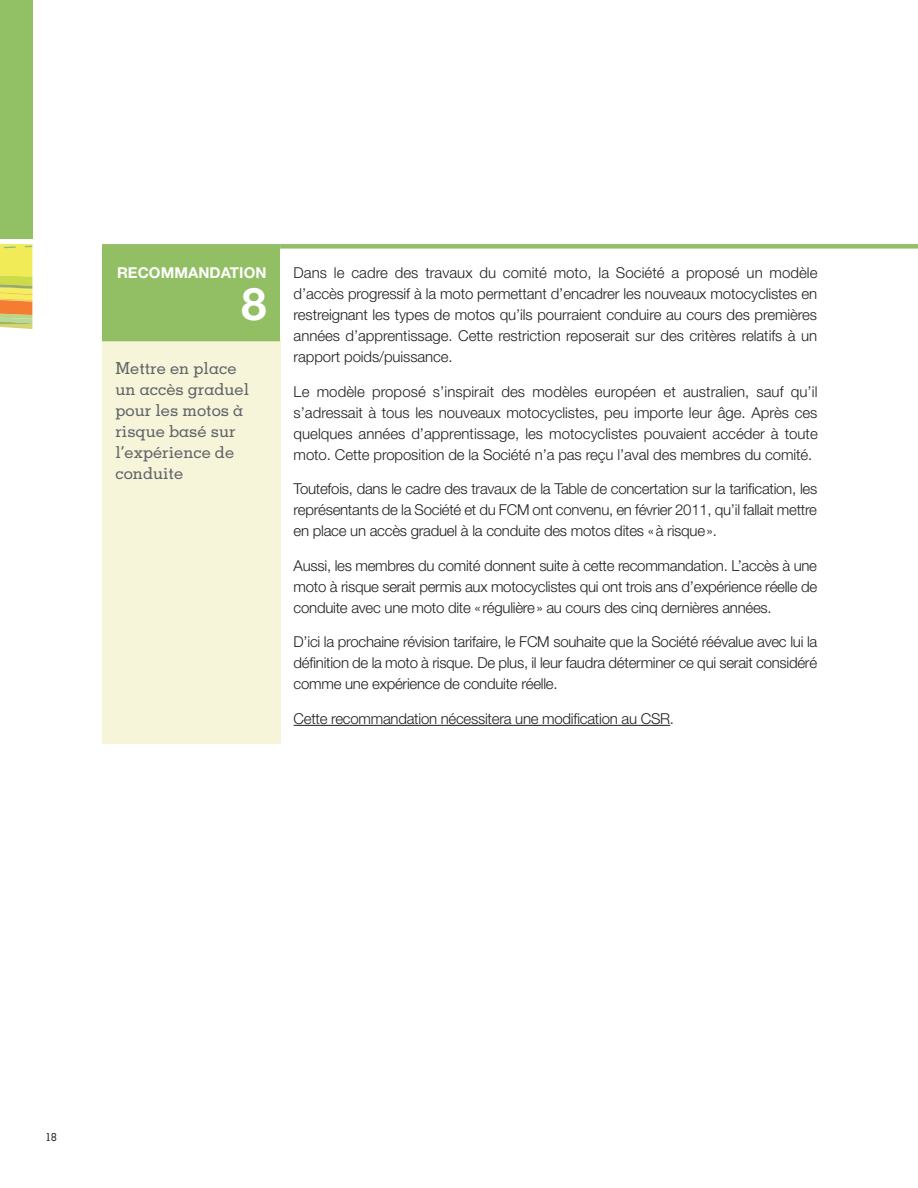
<style>
.page{position:relative;width:918px;height:1188px;background:#fff}
.page>*{position:absolute;margin:0;border:0;box-sizing:border-box;transform-origin:0 0}
.t1{font:700 45px "Helvetica Neue";color:#fff}
.t2{font:500 16.5px/21px "Memphis";color:#606369}
.t3{font:300 15px/21px "Helvetica Neue";letter-spacing:-.015em;color:#231f20;text-align:justify}
.t4{font:700 15px "Helvetica Neue";letter-spacing:.005em;color:#fff}
.t5{font:500 11.25px "Memphis";color:#231f20}
</style>
<div class="page">
<svg style="left:0;top:244px;width:32px;height:85px;background:#e2d15c"></svg>
<div style="left:0;top:0;width:32px;height:238px;background:#92c064"></div>
<div style="left:102px;top:246px;width:178px;height:95px;background:#92bf64"></div>
<div style="left:102px;top:341px;width:178px;height:403px;background:#f6f5d9"></div>
<div style="left:280px;top:244px;width:638px;height:5px;background:#92bf64"></div>
<div style="left:102px;top:244px;width:178px;height:5px;background:#92bf64"></div>
<hr style="left:294px;top:725px;width:376px;height:1px;background:#231f20">
<h3 class="t4" style="left:117px;top:268px;width:151px">RECOMMANDATION</h3>
<h3 class="t1" style="left:242px;top:288px;width:27px">8</h3>
<p class="t2" style="left:115px;top:359px;width:135px">Mettre en place un accès graduel pour les motos à risque basé sur l’expérience de conduite</p>
<p class="t3" style="left:294px;top:264px;width:525px">Dans le cadre des travaux du comité moto, la Société a proposé un modèle d’accès progressif à la moto permettant d’encadrer les nouveaux motocyclistes en restreignant les types de motos qu’ils pourraient conduire au cours des premières années d’apprentissage. Cette restriction reposerait sur des critères relatifs à un rapport poids/puissance.</p>
<p class="t3" style="left:294px;top:382px;width:526px">Le modèle proposé s’inspirait des modèles européen et australien, sauf qu’il s’adressait à tous les nouveaux motocyclistes, peu importe leur âge. Après ces quelques années d’apprentissage, les motocyclistes pouvaient accéder à toute moto. Cette proposition de la Société n’a pas reçu l’aval des membres du comité.</p>
<p class="t3" style="left:294px;top:480px;width:525px">Toutefois, dans le cadre des travaux de la Table de concertation sur la tarification, les représentants de la Société et du FCM ont convenu, en février 2011, qu’il fallait mettre en place un accès graduel à la conduite des motos dites « à risque ».</p>
<p class="t3" style="left:294px;top:556px;width:525px">Aussi, les membres du comité donnent suite à cette recommandation. L’accès à une moto à risque serait permis aux motocyclistes qui ont trois ans d’expérience réelle de conduite avec une moto dite « régulière » au cours des cinq dernières années.</p>
<p class="t3" style="left:294px;top:633px;width:525px">D’ici la prochaine révision tarifaire, le FCM souhaite que la Société réévalue avec lui la définition de la moto à risque. De plus, il leur faudra déterminer ce qui serait considéré comme une expérience de conduite réelle.</p>
<p class="t3" style="left:294px;top:709px;width:382px">Cette recommandation nécessitera une modification au CSR.</p>
<p class="t5" style="left:46px;top:1133px;width:13px">18</p>
</div>
